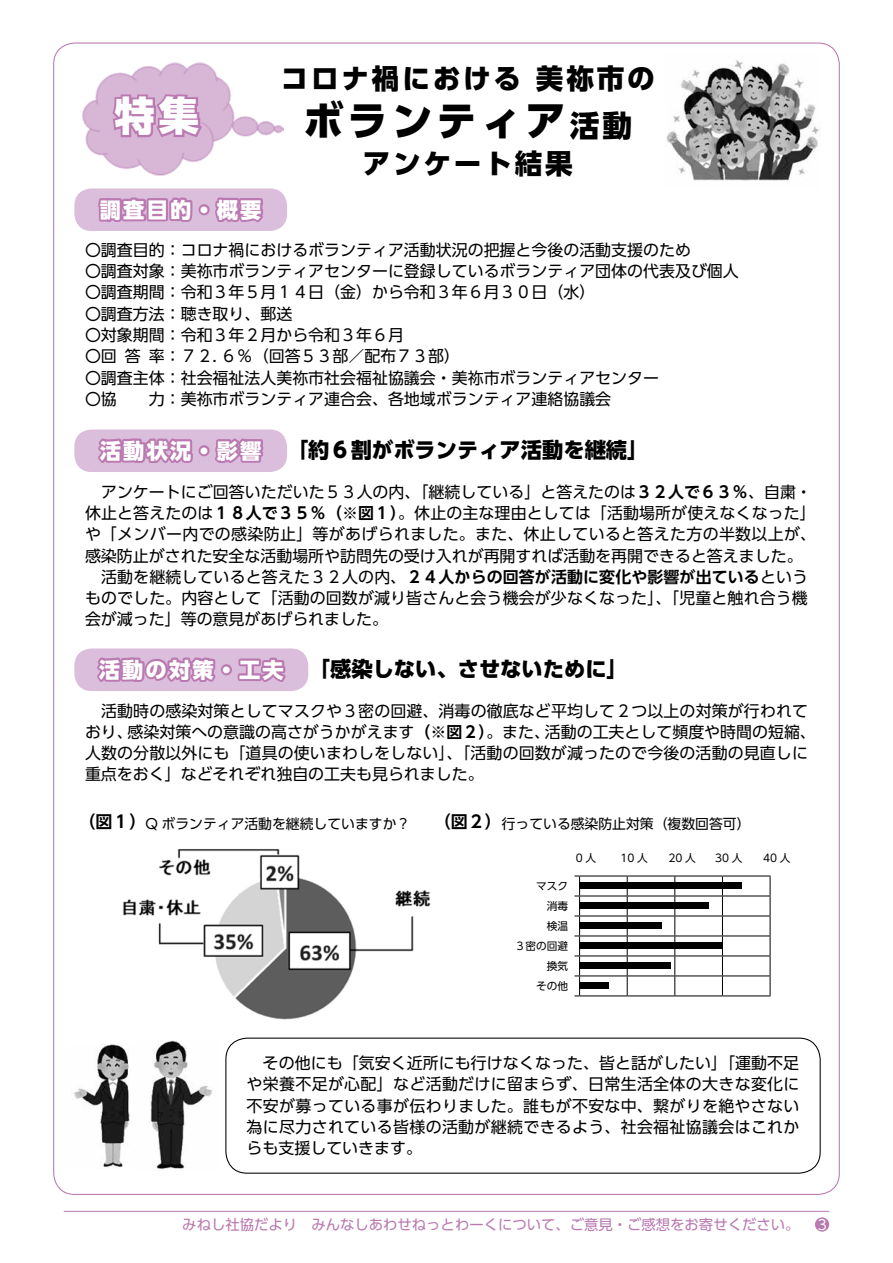
<style>
.page{position:relative;width:893px;height:1263px;background:#fff}
.page>*{position:absolute;margin:0;border:0;box-sizing:border-box;transform-origin:0 0}
.t1{font:800 40.35px "UD Shin Go Pro";letter-spacing:.1em;color:#000}
.t2{font:800 40.35px "UD Shin Go Pro";color:#fff}
.t3{font:800 27.6px "UD Shin Go Pro";letter-spacing:.1em;color:#000}
.t4{font:800 21.3px "UD Shin Go Pro";color:#000}
.t5{font:800 21.3px "UD Shin Go Pro";letter-spacing:.1em;color:#fff}
.t6{font:15.9px/21.3px "UD Shin Go Pro";color:#000}
.t7{font:14.4px "UD Shin Go Pro";color:#ba79b1}
.t8{font:13.8px "UD Shin Go Pro";color:#000}
.t9{font:13.8px "UD Shin Go Pro";color:#fff}
.t10{font:10.65px/20px "UD Shin Go Pro";color:#000;text-align:right}
.s1{font-size:29.7px}
.s2{font-family:"UD Shin Go Pro De";font-weight:700}
.s3{font-family:"UD Shin Go Pro De";font-weight:700;font-size:16.95px}
</style>
<div class="page">
<hr style="left:64px;top:1211px;width:765px;height:1px;background:#ba79b1">
<div style="left:815px;top:1217px;width:14px;height:14px;background:#ba79b1;border-radius:50%"></div>
<div style="left:225px;top:1037px;width:596px;height:137px;border:1px solid #000;border-radius:21px"></div>
<img style="left:83px;top:62px;width:197px;height:114px">
<svg style="left:110px;top:91px;width:95px;height:49px;background:#c693c0"></svg>
<div style="left:74px;top:429px;width:213px;height:43px;background:#dbbedb;border-radius:17px"></div>
<div style="left:74px;top:188px;width:213px;height:43px;background:#dbbedb;border-radius:17px"></div>
<div style="left:74px;top:648px;width:234px;height:43px;background:#dbbedb;border-radius:17px"></div>
<svg style="left:98px;top:438px;width:95px;height:25px;background:#bd80b5"></svg>
<div style="left:199px;top:445px;width:11px;height:11px;border:4px solid #ba79b1;border-radius:50%"></div>
<svg style="left:211px;top:429px;width:63px;height:34px"></svg>
<svg style="left:98px;top:197px;width:95px;height:25px;background:#bd81b6"></svg>
<div style="left:199px;top:204px;width:11px;height:11px;border:4px solid #ba79b1;border-radius:50%"></div>
<svg style="left:213px;top:188px;width:58px;height:34px"></svg>
<svg style="left:97px;top:657px;width:119px;height:25px;background:#bf83b7"></svg>
<div style="left:221px;top:664px;width:11px;height:11px;border:4px solid #ba79b1;border-radius:50%"></div>
<svg style="left:237px;top:657px;width:49px;height:25px"></svg>
<img style="left:666px;top:60px;width:154px;height:121px">
<img style="left:150px;top:1041px;width:63px;height:129px">
<img style="left:73px;top:1044px;width:57px;height:123px">
<img style="left:122px;top:849px;width:309px;height:171px">
<hr style="left:580px;top:875px;width:47px;height:1px;background:#000">
<hr style="left:627px;top:875px;width:48px;height:1px;background:#000">
<hr style="left:675px;top:875px;width:47px;height:1px;background:#000">
<hr style="left:722px;top:875px;width:48px;height:1px;background:#000">
<hr style="left:580px;top:895px;width:47px;height:1px;background:#000">
<hr style="left:627px;top:895px;width:48px;height:1px;background:#000">
<hr style="left:675px;top:895px;width:47px;height:1px;background:#000">
<hr style="left:722px;top:895px;width:48px;height:1px;background:#000">
<hr style="left:580px;top:915px;width:47px;height:1px;background:#000">
<hr style="left:627px;top:915px;width:48px;height:1px;background:#000">
<hr style="left:675px;top:915px;width:47px;height:1px;background:#000">
<hr style="left:722px;top:915px;width:48px;height:1px;background:#000">
<hr style="left:580px;top:935px;width:47px;height:1px;background:#000">
<hr style="left:627px;top:935px;width:48px;height:1px;background:#000">
<hr style="left:675px;top:935px;width:47px;height:1px;background:#000">
<hr style="left:722px;top:935px;width:48px;height:1px;background:#000">
<hr style="left:580px;top:955px;width:47px;height:1px;background:#000">
<hr style="left:627px;top:955px;width:48px;height:1px;background:#000">
<hr style="left:675px;top:955px;width:47px;height:1px;background:#000">
<hr style="left:722px;top:955px;width:48px;height:1px;background:#000">
<hr style="left:580px;top:975px;width:47px;height:1px;background:#000">
<hr style="left:627px;top:975px;width:48px;height:1px;background:#000">
<svg style="left:627px;top:876px;width:1px;height:119px"></svg>
<hr style="left:675px;top:975px;width:47px;height:1px;background:#000">
<svg style="left:674px;top:876px;width:1px;height:119px"></svg>
<hr style="left:722px;top:975px;width:48px;height:1px;background:#000">
<svg style="left:722px;top:876px;width:1px;height:119px"></svg>
<svg style="left:770px;top:876px;width:1px;height:119px"></svg>
<svg style="left:574px;top:875px;width:6px;height:121px"></svg>
<hr style="left:580px;top:995px;width:47px;height:1px;background:#000">
<hr style="left:627px;top:995px;width:48px;height:1px;background:#000">
<hr style="left:675px;top:995px;width:47px;height:1px;background:#000">
<hr style="left:722px;top:995px;width:48px;height:1px;background:#000">
<div style="left:580px;top:882px;width:162px;height:7px;background:#000"></div>
<div style="left:580px;top:902px;width:129px;height:7px;background:#000"></div>
<div style="left:580px;top:922px;width:82px;height:7px;background:#000"></div>
<div style="left:580px;top:942px;width:143px;height:7px;background:#000"></div>
<div style="left:580px;top:962px;width:91px;height:7px;background:#000"></div>
<div style="left:580px;top:982px;width:29px;height:7px;background:#000"></div>
<h1 class="t2" style="left:115px;top:83px;width:86px">特集</h1>
<h3 class="t5" style="left:100px;top:192px;width:163px">調査目的・概要</h3>
<h2 class="t3" style="left:281px;top:55px;width:376px">コロナ禍における 美祢市の</h2>
<h1 class="t1" style="left:303px;top:88px;width:331px">ボランティア<span class="s1">活動</span></h1>
<h2 class="t3" style="left:363px;top:141px;width:212px">アンケート結果</h2>
<p class="t6" style="left:85px;top:239px;width:655px">〇調査目的：コロナ禍におけるボランティア活動状況の把握と今後の活動支援のため<br>〇調査対象：美祢市ボランティアセンターに登録しているボランティア団体の代表及び個人〇調査期間：令和３年５月１４日（金）から令和３年６月３０日（水）<br>〇調査方法：聴き取り、郵送<br>〇対象期間：令和３年２月から令和３年６月<br>〇回答率：７２. ６％（回答５３部／配布７３部）<br>〇調査主体：社会福祉法人美祢市社会福祉協議会・美祢市ボランティアセンター<br>〇協　　力：美祢市ボランティア連合会、各地域ボランティア連絡協議会</p>
<h3 class="t5" style="left:100px;top:433px;width:163px">活動状況・影響</h3>
<h3 class="t4" style="left:287px;top:432px;width:363px">「約６割がボランティア活動を継続」</h3>
<p class="t6" style="left:85px;top:481px;width:732px">　アンケートにご回答いただいた５３人の内、「継続している」と答えたのは<span class="s2">３２人で６３％</span>、自粛・休止と答えたのは<span class="s2">１８人で３５％（※図１）</span>。休止の主な理由としては「活動場所が使えなくなった」や「メンバー内での感染防止」等があげられました。また、休止していると答えた方の半数以上が、感染防止がされた安全な活動場所や訪問先の受け入れが再開すれば活動を再開できると答えました。　活動を継続していると答えた３２人の内、<span class="s2">２４人からの回答が活動に変化や影響が出ている</span>というものでした。内容として「活動の回数が減り皆さんと会う機会が少なくなった」、「児童と触れ合う機会が減った」等の意見があげられました。</p>
<h3 class="t5" style="left:99px;top:652px;width:186px">活動の対策・工夫</h3>
<h3 class="t4" style="left:309px;top:651px;width:320px">「感染しない、させないために」</h3>
<p class="t6" style="left:85px;top:699px;width:732px">　活動時の感染対策としてマスクや３密の回避、消毒の徹底など平均して２つ以上の対策が行われており、感染対策への意識の高さがうかがえます<span class="s2">（※図２）</span>。また、活動の工夫として頻度や時間の短縮、人数の分散以外にも「道具の使いまわしをしない」、「活動の回数が減ったので今後の活動の見直しに重点をおく」などそれぞれ独自の工夫も見られました。</p>
<p class="t8" style="left:78px;top:812px;width:333px"><span class="s3">（図１）</span>Q ボランティア活動を継続していますか？</p>
<p class="t8" style="left:434px;top:812px;width:318px"><span class="s3">（図２）</span>行っている感染防止対策（複数回答可）</p>
<p class="t10" style="left:576px;top:848px;width:22px">0 人</p>
<p class="t10" style="left:515px;top:875px;width:55px">マスク<br>消毒<br>検温<br>３密の回避換気<br>その他</p>
<p class="t10" style="left:621px;top:848px;width:29px">10 人</p>
<p class="t10" style="left:668px;top:848px;width:29px">20 人</p>
<p class="t10" style="left:715px;top:848px;width:29px">30 人</p>
<p class="t10" style="left:763px;top:848px;width:29px">40 人</p>
<p class="t6" style="left:247px;top:1052px;width:554px;text-align:justify">　その他にも「気安く近所にも行けなくなった、皆と話がしたい」「運動不足や栄養不足が心配」など活動だけに留まらず、日常生活全体の大きな変化に不安が募っている事が伝わりました。誰もが不安な中、繋がりを絶やさない為に尽力されている皆様の活動が継続できるよう、社会福祉協議会はこれからも支援していきます。</p>
<p class="t7" style="left:182px;top:1213px;width:619px">みねし社協だより　みんなしあわせねっとわーくについて、ご意見・ご感想をお寄せください。</p>
<p class="t9" style="left:818px;top:1213px;width:9px">3</p>
</div>
